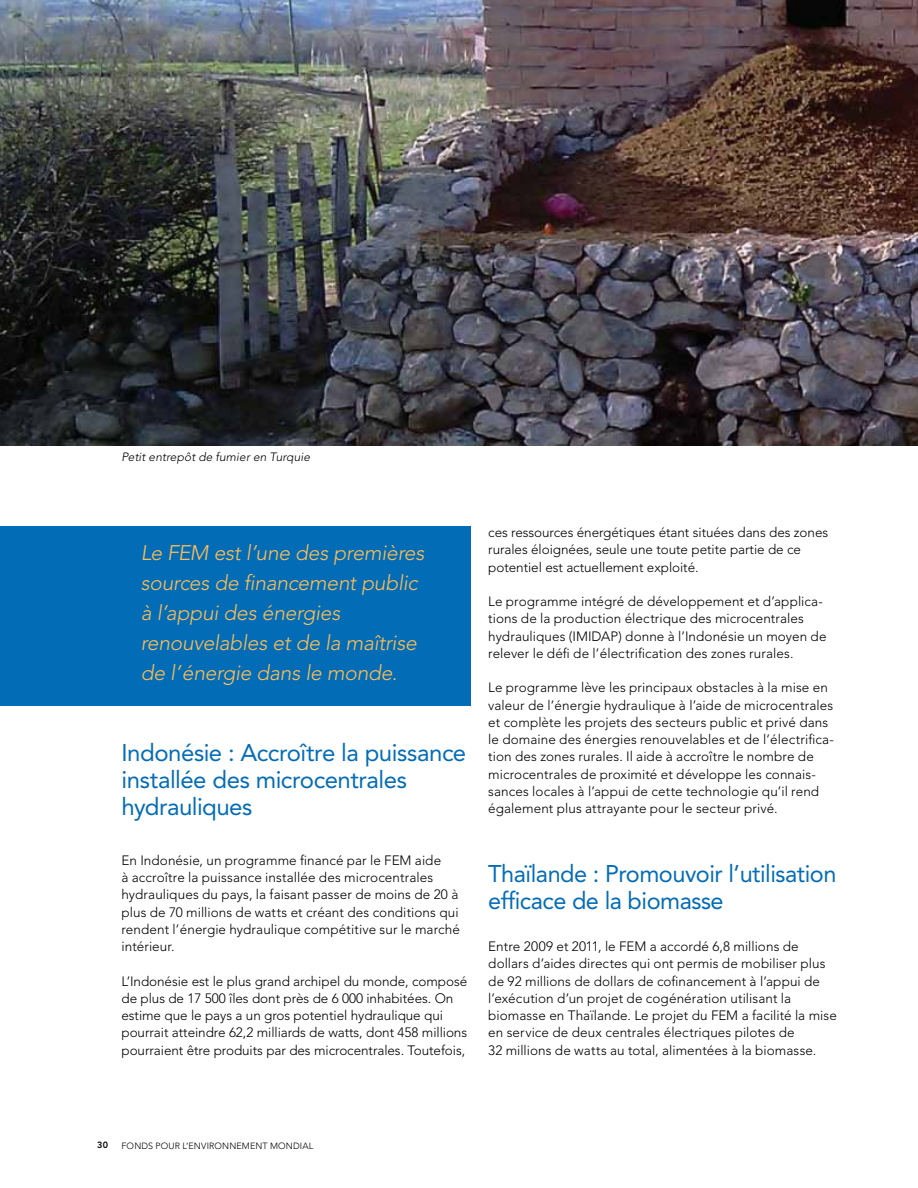
<style>
.page{position:relative;width:918px;height:1188px;background:#fff}
.page>*{position:absolute;margin:0;border:0;box-sizing:border-box;transform-origin:0 0}
.t1{font:24px/27px "Avenir";letter-spacing:-.02em;color:#036cb6}
.t2{font:italic 300 21px/30px "Avenir";letter-spacing:-.01em;color:#fdbe56}
.t3{font:300 13.5px/17.2px "Avenir";letter-spacing:.005em;color:#000}
.t4{font:italic 300 12px "Avenir";letter-spacing:.005em;color:#000}
.t5{font:300 9px "Avenir LT Std";letter-spacing:.02em;color:#000}
.t6{font:800 9px "Avenir";color:#000}
</style>
<div class="page">
<img style="left:0;top:0;width:918px;height:446px">
<div style="left:0;top:526px;width:470px;height:179px;background:#036cb6"></div>
<p class="t4" style="left:122px;top:450px;width:190px">Petit entrepôt de fumier en Turquie</p>
<h2 class="t2" style="left:141px;top:538px;width:285px">Le FEM est l’une des premières sources de financement public à l’appui des énergies renouvelables et de la maîtrise de l’énergie dans le monde.</h2>
<h1 class="t1" style="left:122px;top:739px;width:346px">Indonésie : Accroître la puissance installée des microcentrales hydrauliques</h1>
<p class="t3" style="left:122px;top:851px;width:340px">En Indonésie, un programme financé par le FEM aide<br>à accroître la puissance installée des microcentrales hydrauliques du pays, la faisant passer de moins de 20 à plus de 70 millions de watts et créant des conditions qui rendent l’énergie hydraulique compétitive sur le marché intérieur.</p>
<p class="t3" style="left:122px;top:972px;width:347px">L’Indonésie est le plus grand archipel du monde, composé de plus de 17 500 îles dont près de 6 000 inhabitées. On estime que le pays a un gros potentiel hydraulique qui pourrait atteindre 62,2 milliards de watts, dont 458 millions pourraient être produits par des microcentrales. Toutefois,</p>
<p class="t3" style="left:488px;top:524px;width:341px">ces ressources énergétiques étant situées dans des zones rurales éloignées, seule une toute petite partie de ce potentiel est actuellement exploité.</p>
<p class="t3" style="left:488px;top:593px;width:340px">Le programme intégré de développement et d’applica&shy;tions de la production électrique des microcentrales hydrauliques (IMIDAP) donne à l’Indonésie un moyen de relever le défi de l’électrification des zones rurales.</p>
<p class="t3" style="left:488px;top:679px;width:347px">Le programme lève les principaux obstacles à la mise en valeur de l’énergie hydraulique à l’aide de microcentrales et complète les projets des secteurs public et privé dans le domaine des énergies renouvelables et de l’électrifica&shy;tion des zones rurales. Il aide à accroître le nombre de microcentrales de proximité et développe les connais&shy;sances locales à l’appui de cette technologie qu’il rend également plus attrayante pour le secteur privé.</p>
<h1 class="t1" style="left:488px;top:860px;width:350px">Thaïlande : Promouvoir l’utilisation efficace de la biomasse</h1>
<p class="t3" style="left:488px;top:938px;width:350px">Entre 2009 et 2011, le FEM a accordé 6,8 millions de dollars d’aides directes qui ont permis de mobiliser plus de 92 millions de dollars de cofinancement à l’appui de l’exécution d’un projet de cogénération utilisant la biomasse en Thaïlande. Le projet du FEM a facilité la mise en service de deux centrales électriques pilotes de<br>32 millions de watts au total, alimentées à la biomasse.</p>
<p class="t6" style="left:97px;top:1140px;width:12px">30</p>
<p class="t5" style="left:122px;top:1140px;width:193px">FONDS POUR L’ENVIRONNEMENT MONDIAL</p>
</div>
